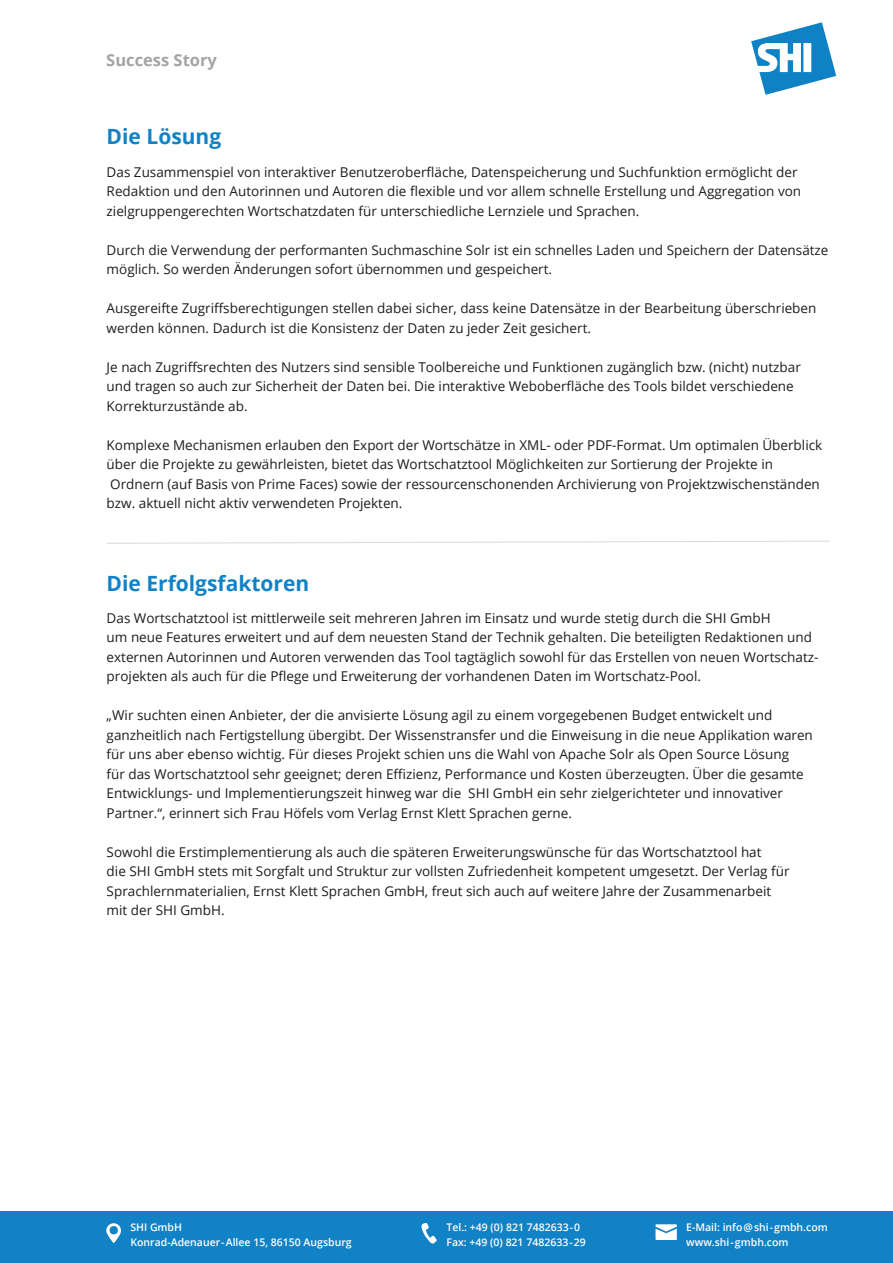
<style>
.page{position:relative;width:893px;height:1263px;background:#fff}
.page>*{position:absolute;margin:0;border:0;box-sizing:border-box;transform-origin:0 0}
.t1{font:700 21px "Open Sans";color:#1182c5}
.t2{font:700 16.5px "Open Sans";color:#a5a4a4}
.t3{font:13.5px/19.5px "Open Sans";color:#1c1d20}
.t4{font:600 10.5px/15px "Open Sans";color:#fff}
</style>
<div class="page">
<svg style="left:751px;top:22px;width:85px;height:73px"></svg>
<svg style="left:107px;top:540px;width:723px;height:4px"></svg>
<div style="left:0;top:1212px;width:893px;height:51px;background:#1182c5"></div>
<svg style="left:106px;top:1223px;width:15px;height:20px"></svg>
<svg style="left:421px;top:1223px;width:16px;height:20px"></svg>
<svg style="left:655px;top:1224px;width:22px;height:16px"></svg>
<p class="t2" style="left:106px;top:48px;width:112px">Success Story</p>
<h1 class="t1" style="left:107px;top:122px;width:116px">Die Lösung</h1>
<p class="t3" style="left:107px;top:162px;width:696px">Das Zusammenspiel von interaktiver Benutzeroberfläche, Datenspeicherung und Suchfunktion ermöglicht der<br>Redaktion und den Autorinnen und Autoren die flexible und vor allem schnelle Erstellung und Aggregation von zielgruppengerechten Wortschatzdaten für unterschiedliche Lernziele und Sprachen.</p>
<p class="t3" style="left:107px;top:240px;width:723px">Durch die Verwendung der performanten Suchmaschine Solr ist ein schnelles Laden und Speichern der Datensätze möglich. So werden Änderungen sofort übernommen und gespeichert.</p>
<p class="t3" style="left:107px;top:298px;width:711px">Ausgereifte Zugriffsberechtigungen stellen dabei sicher, dass keine Datensätze in der Bearbeitung überschrieben werden können. Dadurch ist die Konsistenz der Daten zu jeder Zeit gesichert.</p>
<p class="t3" style="left:107px;top:357px;width:696px">Je nach Zugriffsrechten des Nutzers sind sensible Toolbereiche und Funktionen zugänglich bzw. (nicht) nutzbar und tragen so auch zur Sicherheit der Daten bei. Die interaktive Weboberfläche des Tools bildet verschiedene<br>Korrekturzustände ab.</p>
<p class="t3" style="left:107px;top:435px;width:717px">Komplexe Mechanismen erlauben den Export der Wortschätze in XML- oder PDF-Format. Um optimalen Überblick über die Projekte zu gewährleisten, bietet das Wortschatztool Möglichkeiten zur Sortierung der Projekte in Ordnern (auf Basis von Prime Faces) sowie der ressourcenschonenden Archivierung von Projektzwischenständen bzw. aktuell nicht aktiv verwendeten Projekten.</p>
<h1 class="t1" style="left:107px;top:569px;width:204px">Die Erfolgsfaktoren</h1>
<p class="t3" style="left:107px;top:608px;width:713px">Das Wortschatztool ist mittlerweile seit mehreren Jahren im Einsatz und wurde stetig durch die SHI GmbH<br>um neue Features erweitert und auf dem neuesten Stand der Technik gehalten. Die beteiligten Redaktionen und externen Autorinnen und Autoren verwenden das Tool tagtäglich sowohl für das Erstellen von neuen Wortschatz&shy;projekten als auch für die Pflege und Erweiterung der vorhandenen Daten im Wortschatz-Pool.</p>
<p class="t3" style="left:107px;top:705px;width:708px">„Wir suchten einen Anbieter, der die anvisierte Lösung agil zu einem vorgegebenen Budget entwickelt und ganzheitlich nach Fertigstellung übergibt. Der Wissenstransfer und die Einweisung in die neue Applikation waren für uns aber ebenso wichtig. Für dieses Projekt schien uns die Wahl von Apache Solr als Open Source Lösung<br>für das Wortschatztool sehr geeignet; deren Effizienz, Performance und Kosten überzeugten. Über die gesamte Entwicklungs- und Implementierungszeit hinweg war die SHI GmbH ein sehr zielgerichteter und innovativer Partner.“, erinnert sich Frau Höfels vom Verlag Ernst Klett Sprachen gerne.</p>
<p class="t3" style="left:107px;top:842px;width:684px">Sowohl die Erstimplementierung als auch die späteren Erweiterungswünsche für das Wortschatztool hat<br>die SHI GmbH stets mit Sorgfalt und Struktur zur vollsten Zufriedenheit kompetent umgesetzt. Der Verlag für Sprachlernmaterialien, Ernst Klett Sprachen GmbH, freut sich auch auf weitere Jahre der Zusammenarbeit mit der SHI GmbH.</p>
<p class="t4" style="left:130px;top:1219px;width:223px">SHI GmbH<br>Konrad-Adenauer-Allee 15, 86150 Augsburg</p>
<p class="t4" style="left:446px;top:1219px;width:141px">Tel.: +49 (0) 821 7482633-0<br>Fax: +49 (0) 821 7482633-29</p>
<p class="t4" style="left:686px;top:1219px;width:143px">E-Mail: info@shi-gmbh.com www.shi-gmbh.com</p>
</div>
